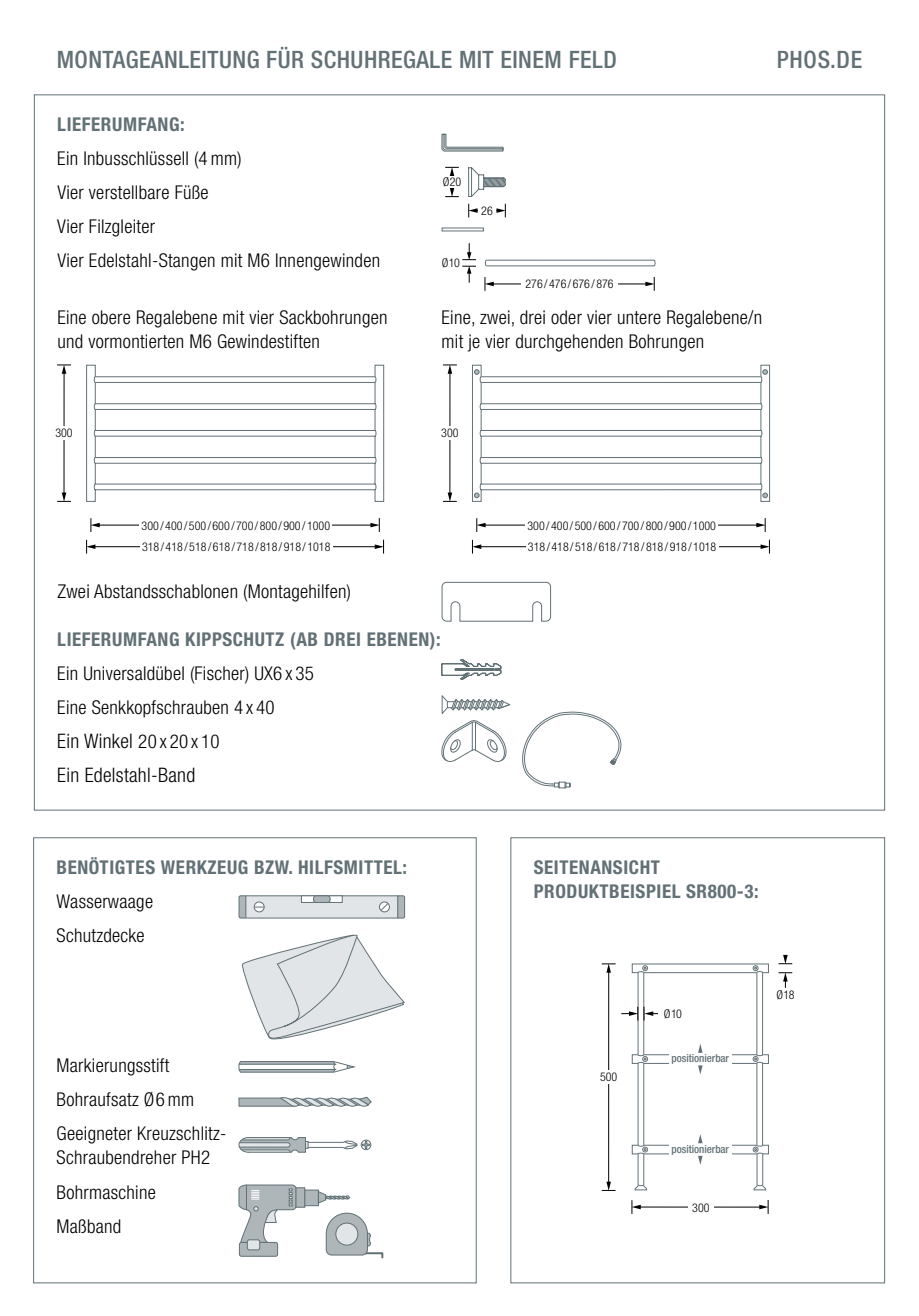
<style>
.page{position:relative;width:919px;height:1316px;background:#fff}
.page>*{position:absolute;margin:0;border:0;box-sizing:border-box;transform-origin:0 0}
.t1{font:500 condensed 24px "Helvetica Neue LT Std";letter-spacing:.02em;color:#627176}
.t2{font:300 condensed 20px/34px "Helvetica Neue LT Std";letter-spacing:.015em;color:#000}
.t3{font:300 condensed 19px/34px "Helvetica Neue LT Std";letter-spacing:.015em;color:#000}
.t4{font:700 condensed 19px/24px "Helvetica Neue LT Std";letter-spacing:.03em;color:#627176}
.t5{font:300 condensed 12px "Helvetica Neue LT Std";color:#000}
.t6{font:500 condensed 11px "Helvetica Neue LT Std";letter-spacing:-.005em;color:#627176}
.s1{font-size:19px}
</style>
<div class="page">
<hr style="left:92px;top:546px;width:285px;height:1px;background:#000">
<svg style="left:86px;top:540px;width:9px;height:13px"></svg>
<svg style="left:375px;top:539px;width:9px;height:14px"></svg>
<svg style="left:86px;top:364px;width:298px;height:138px"></svg>
<div style="left:140px;top:542px;width:192px;height:9px;background:#fff"></div>
<hr style="left:97px;top:524px;width:276px;height:1px;background:#000">
<svg style="left:91px;top:518px;width:9px;height:14px"></svg>
<svg style="left:370px;top:518px;width:10px;height:14px"></svg>
<div style="left:139px;top:521px;width:193px;height:8px;background:#fff"></div>
<hr style="left:64px;top:370px;width:1px;height:125px;background:#000">
<svg style="left:57px;top:492px;width:14px;height:10px"></svg>
<svg style="left:57px;top:364px;width:14px;height:10px"></svg>
<div style="left:53px;top:426px;width:22px;height:14px;background:#fff"></div>
<hr style="left:478px;top:546px;width:285px;height:1px;background:#000">
<svg style="left:472px;top:540px;width:9px;height:13px"></svg>
<svg style="left:760px;top:539px;width:10px;height:14px"></svg>
<div style="left:525px;top:542px;width:193px;height:9px;background:#fff"></div>
<hr style="left:482px;top:524px;width:277px;height:1px;background:#000">
<svg style="left:476px;top:518px;width:9px;height:14px"></svg>
<svg style="left:756px;top:518px;width:9px;height:14px"></svg>
<div style="left:525px;top:521px;width:193px;height:8px;background:#fff"></div>
<hr style="left:449px;top:370px;width:1px;height:125px;background:#000">
<svg style="left:443px;top:492px;width:14px;height:10px"></svg>
<svg style="left:443px;top:364px;width:14px;height:10px"></svg>
<div style="left:438px;top:426px;width:23px;height:14px;background:#fff"></div>
<svg style="left:472px;top:364px;width:298px;height:138px"></svg>
<hr style="left:608px;top:970px;width:1px;height:214px;background:#000">
<svg style="left:602px;top:1181px;width:13px;height:9px"></svg>
<svg style="left:601px;top:963px;width:14px;height:9px"></svg>
<div style="left:596px;top:1070px;width:25px;height:13px;background:#fff"></div>
<svg style="left:778px;top:954px;width:14px;height:10px"></svg>
<svg style="left:778px;top:972px;width:14px;height:15px"></svg>
<hr style="left:637px;top:1206px;width:125px;height:1px;background:#000">
<svg style="left:631px;top:1200px;width:9px;height:13px"></svg>
<svg style="left:759px;top:1200px;width:9px;height:13px"></svg>
<div style="left:688px;top:1203px;width:25px;height:12px;background:#fff"></div>
<svg style="left:621px;top:963px;width:148px;height:227px"></svg>
<svg style="left:484px;top:277px;width:9px;height:14px"></svg>
<hr style="left:490px;top:283px;width:158px;height:1px;background:#000">
<svg style="left:645px;top:277px;width:9px;height:14px"></svg>
<div style="left:521px;top:280px;width:96px;height:8px;background:#fff"></div>
<svg style="left:462px;top:266px;width:14px;height:17px"></svg>
<svg style="left:653px;top:259px;width:3px;height:8px"></svg>
<hr style="left:486px;top:260px;width:168px;height:1px;background:#627176">
<hr style="left:486px;top:265px;width:168px;height:1px;background:#627176">
<svg style="left:462px;top:243px;width:14px;height:17px"></svg>
<svg style="left:441px;top:133px;width:62px;height:19px"></svg>
<svg style="left:445px;top:167px;width:14px;height:9px"></svg>
<svg style="left:445px;top:188px;width:14px;height:9px"></svg>
<svg style="left:468px;top:167px;width:38px;height:30px"></svg>
<svg style="left:468px;top:204px;width:10px;height:13px"></svg>
<svg style="left:496px;top:204px;width:10px;height:13px"></svg>
<svg style="left:441px;top:581px;width:110px;height:41px"></svg>
<svg style="left:441px;top:658px;width:60px;height:22px"></svg>
<svg style="left:441px;top:695px;width:70px;height:19px"></svg>
<svg style="left:441px;top:720px;width:65px;height:42px"></svg>
<svg style="left:522px;top:711px;width:99px;height:77px"></svg>
<svg style="left:242px;top:934px;width:162px;height:106px"></svg>
<div style="left:239px;top:895px;width:165px;height:23px;background:#e1e5e8;border-radius:2px"></div>
<div style="left:239px;top:895px;width:7px;height:23px;background:#aeb6ba"></div>
<svg style="left:398px;top:897px;width:5px;height:19px"></svg>
<div style="left:239px;top:895px;width:166px;height:23px;border:1px solid #627176;border-radius:2px"></div>
<svg style="left:245px;top:895px;width:1px;height:22px"></svg>
<svg style="left:397px;top:895px;width:1px;height:23px"></svg>
<svg style="left:254px;top:901px;width:10px;height:10px"></svg>
<div style="left:254px;top:901px;width:10px;height:11px;border:1px solid #627176;border-radius:50%"></div>
<div style="left:379px;top:901px;width:10px;height:11px;border:1px solid #627176;border-radius:50%"></div>
<svg style="left:380px;top:902px;width:9px;height:9px"></svg>
<div style="left:301px;top:895px;width:41px;height:7px;background:#fff;border:1px solid #627176"></div>
<div style="left:313px;top:895px;width:17px;height:7px;background:#aeb6ba;border-radius:3px"></div>
<div style="left:313px;top:895px;width:17px;height:7px;border:1px solid #627176;border-radius:3px"></div>
<svg style="left:238px;top:1061px;width:118px;height:11px"></svg>
<svg style="left:238px;top:1096px;width:134px;height:10px"></svg>
<div style="left:361px;top:1139px;width:10px;height:10px;border:1px solid #627176;border-radius:50%"></div>
<svg style="left:238px;top:1137px;width:132px;height:15px"></svg>
<div style="left:304px;top:1189px;width:14px;height:16px;background:#aeb6ba;border:1px solid #627176"></div>
<svg style="left:318px;top:1190px;width:32px;height:13px"></svg>
<div style="left:296px;top:1187px;width:9px;height:20px;background:#aeb6ba;border:1px solid #627176"></div>
<div style="left:239px;top:1242px;width:38px;height:14px;background:#aeb6ba;border-radius:2px"></div>
<div style="left:239px;top:1241px;width:39px;height:15px;border:1px solid #627176;border-radius:2px"></div>
<div style="left:247px;top:1239px;width:13px;height:10px;background:#e1e5e8;border-radius:2px"></div>
<div style="left:247px;top:1239px;width:13px;height:10px;border:1px solid #627176;border-radius:2px"></div>
<svg style="left:238px;top:1184px;width:58px;height:58px"></svg>
<svg style="left:326px;top:1212px;width:58px;height:47px"></svg>
<div style="left:336px;top:1222px;width:22px;height:22px;background:#e1e5e8;border-radius:50%"></div>
<div style="left:335px;top:1222px;width:23px;height:23px;border:1px solid #627176;border-radius:50%"></div>
<p class="t1" style="left:57px;top:45px;width:561px">MONTAGEANLEITUNG FÜR SCHUHREGALE MIT EINEM FELD</p>
<p class="t1" style="left:776px;top:45px;width:87px">PHOS.DE</p>
<p class="t4" style="left:57px;top:112px;width:129px">LIEFERUMFANG:</p>
<p class="t3" style="left:57px;top:141px;width:186px">Ein Inbusschlüssell (4mm)<br>Vier verstellbare Füße</p>
<p class="t5" style="left:442px;top:175px;width:20px">Ø20</p>
<p class="t5" style="left:481px;top:204px;width:13px">26</p>
<p class="t3" style="left:57px;top:209px;width:324px">Vier Filzgleiter<br>Vier Edelstahl-Stangen mit M6 Innengewinden</p>
<p class="t3" style="left:57px;top:299px;width:332px">Eine obere Regalebene mit vier Sackbohrungen</p>
<p class="t3" style="left:441px;top:299px;width:322px">Eine, zwei, drei oder vier untere Regalebene/n</p>
<p class="t3" style="left:57px;top:323px;width:264px">und vormontierten M6 Gewindestiften</p>
<p class="t3" style="left:441px;top:323px;width:264px">mit je vier durchgehenden Bohrungen</p>
<p class="t5" style="left:441px;top:256px;width:20px">Ø10</p>
<p class="t5" style="left:525px;top:277px;width:90px">276 / 476 / 676 / 876</p>
<p class="t5" style="left:55px;top:426px;width:19px">300</p>
<p class="t5" style="left:142px;top:518px;width:190px">300 / 400 / 500 / 600 / 700 / 800 / 900 / 1000</p>
<p class="t5" style="left:142px;top:540px;width:190px">318 / 418 / 518 / 618 / 718 / 818 / 918 / 1018</p>
<p class="t5" style="left:441px;top:426px;width:19px">300</p>
<p class="t3" style="left:57px;top:573px;width:295px">Zwei Abstandsschablonen (Montagehilfen)</p>
<p class="t4" style="left:57px;top:626px;width:385px">LIEFERUMFANG KIPPSCHUTZ (AB DREI EBENEN):</p>
<p class="t3" style="left:57px;top:655px;width:258px">Ein Universaldübel (Fischer) UX6 x 35<br>Eine Senkkopfschrauben 4 x 40</p>
<p class="t2" style="left:57px;top:723px;width:164px">Ein Winkel <span class="s1">20 x 20 x 10<br></span>Ein Edelstahl-Band</p>
<p class="t4" style="left:57px;top:855px;width:352px">BENÖTIGTES WERKZEUG BZW. HILFSMITTEL:</p>
<p class="t3" style="left:57px;top:884px;width:98px">Wasserwaage<br>Schutzdecke</p>
<p class="t3" style="left:57px;top:1048px;width:171px">Markierungsstift<br>Bohraufsatz Ø6mm<br>Geeigneter Kreuzschlitz-</p>
<p class="t3" style="left:57px;top:1140px;width:155px">Schraubendreher PH2<br>Bohrmaschine<br>Maßband</p>
<p class="t5" style="left:527px;top:518px;width:190px">300 / 400 / 500 / 600 / 700 / 800 / 900 / 1000</p>
<p class="t5" style="left:528px;top:540px;width:190px">318 / 418 / 518 / 618 / 718 / 818 / 918 / 1018</p>
<p class="t4" style="left:534px;top:855px;width:226px">SEITENANSICHT<br>PRODUKTBEISPIEL SR800-3:</p>
<p class="t5" style="left:600px;top:1070px;width:19px">500</p>
<p class="t5" style="left:664px;top:1006px;width:20px">Ø10</p>
<p class="t6" style="left:671px;top:1051px;width:59px">positionierbar</p>
<p class="t6" style="left:671px;top:1142px;width:59px">positionierbar</p>
<p class="t5" style="left:692px;top:1200px;width:19px">300</p>
<p class="t5" style="left:776px;top:987px;width:20px">Ø18</p>
</div>
